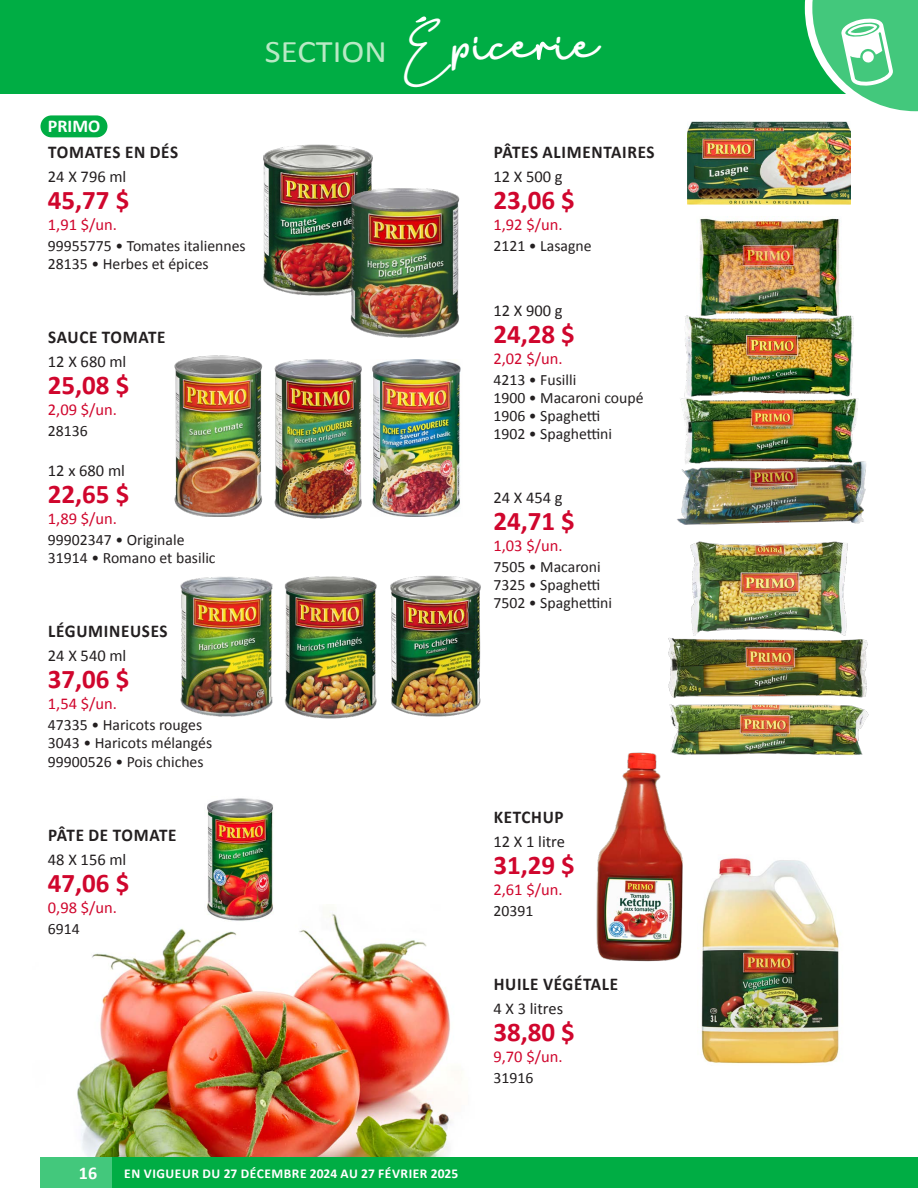
<style>
.page{position:relative;width:918px;height:1188px;background:#fff}
.page>*{position:absolute;margin:0;border:0;box-sizing:border-box;transform-origin:0 0}
.t1{font:31.5px "Calibri";color:#b9e9c5;scale:1.1 1}
.t2{font:700 27px "Calibri";color:#d0062d}
.t3{font:700 18px "Calibri";letter-spacing:.04em;color:#231f20;scale:.95 1}
.t4{font:700 18px "Calibri";color:#fff}
.t5{font:16.5px "Calibri";color:#d0062d}
.t6{font:16.5px "Calibri";color:#231f20}
.t7{font:15.75px "Calibri";color:#231f20}
.t8{font:700 13.5px "Calibri";letter-spacing:.04em;color:#fff}
.s1{font-family:"The Bohemian Free";color:#fff}
.s2{font-family:"I Love Glitter";font-size:46.2px;color:#fff}
</style>
<div class="page">
<img style="left:40px;top:913px;width:434px;height:245px">
<div style="left:41px;top:115px;width:66px;height:22px;background:#00ad44;border-radius:11px"></div>
<div style="left:0;top:0;width:918px;height:93px;background:#00ad44"></div>
<svg style="left:416px;top:16px;width:10px;height:6px"></svg>
<svg style="left:805px;top:0;width:113px;height:112px"></svg>
<img style="left:263px;top:144px;width:110px;height:152px">
<img style="left:347px;top:185px;width:113px;height:153px">
<img style="left:372px;top:360px;width:89px;height:157px">
<img style="left:274px;top:359px;width:88px;height:160px">
<img style="left:174px;top:355px;width:89px;height:162px">
<img style="left:204px;top:798px;width:71px;height:123px">
<img style="left:180px;top:576px;width:93px;height:141px">
<img style="left:284px;top:576px;width:93px;height:143px">
<img style="left:390px;top:575px;width:91px;height:142px">
<img style="left:687px;top:121px;width:164px;height:83px">
<img style="left:700px;top:218px;width:140px;height:85px">
<img style="left:684px;top:303px;width:170px;height:95px">
<img style="left:677px;top:461px;width:189px;height:64px">
<img style="left:677px;top:398px;width:186px;height:67px">
<img style="left:668px;top:638px;width:200px;height:52px">
<img style="left:669px;top:690px;width:200px;height:65px">
<img style="left:686px;top:541px;width:166px;height:100px">
<img style="left:701px;top:858px;width:138px;height:206px">
<img style="left:596px;top:744px;width:102px;height:218px">
<div style="left:109px;top:1158px;width:809px;height:30px;background:#00ad44"></div>
<div style="left:40px;top:1158px;width:72px;height:30px;background:#43c87c"></div>
<p class="t4" style="left:48px;top:114px;width:54px">PRIMO</p>
<p class="t3" style="left:48px;top:141px;width:138px">TOMATES EN DÉS</p>
<p class="t6" style="left:48px;top:166px;width:80px">24 X 796 ml</p>
<p class="t2" style="left:48px;top:183px;width:83px">45,77 $</p>
<p class="t5" style="left:48px;top:214px;width:71px">1,91 $/un.</p>
<p class="t7" style="left:48px;top:236px;width:199px">99955775 • Tomates italiennes</p>
<p class="t7" style="left:48px;top:254px;width:162px">28135 • Herbes et épices</p>
<p class="t3" style="left:48px;top:325px;width:125px">SAUCE TOMATE</p>
<p class="t6" style="left:48px;top:351px;width:80px">12 X 680 ml</p>
<p class="t2" style="left:48px;top:367px;width:83px">25,08 $</p>
<p class="t5" style="left:48px;top:399px;width:71px">2,09 $/un.</p>
<p class="t7" style="left:48px;top:421px;width:41px">28136</p>
<p class="t6" style="left:48px;top:460px;width:79px">12 x 680 ml</p>
<p class="t2" style="left:48px;top:477px;width:83px">22,65 $</p>
<p class="t5" style="left:48px;top:508px;width:71px">1,89 $/un.</p>
<p class="t7" style="left:48px;top:530px;width:138px">99902347 • Originale</p>
<p class="t7" style="left:48px;top:548px;width:169px">31914 • Romano et basilic</p>
<p class="t3" style="left:48px;top:619px;width:127px">LÉGUMINEUSES</p>
<p class="t6" style="left:48px;top:645px;width:80px">24 X 540 ml</p>
<p class="t2" style="left:48px;top:661px;width:83px">37,06 $</p>
<p class="t5" style="left:48px;top:693px;width:71px">1,54 $/un.</p>
<p class="t7" style="left:48px;top:715px;width:156px">47335 • Haricots rouges</p>
<p class="t7" style="left:48px;top:733px;width:166px">3043 • Haricots mélangés</p>
<p class="t7" style="left:48px;top:752px;width:157px">99900526 • Pois chiches</p>
<p class="t3" style="left:48px;top:823px;width:137px">PÂTE DE TOMATE</p>
<p class="t6" style="left:48px;top:849px;width:80px">48 X 156 ml</p>
<p class="t2" style="left:48px;top:865px;width:83px">47,06 $</p>
<p class="t5" style="left:48px;top:897px;width:71px">0,98 $/un.</p>
<p class="t7" style="left:48px;top:919px;width:33px">6914</p>
<p class="t1" style="left:265px;top:32px;width:305px">SECTION <span class="s1">É</span><sup>pice</sup><span class="s2">r</span><sup>ie</sup></p>
<p class="t3" style="left:494px;top:141px;width:171px">PÂTES ALIMENTAIRES</p>
<p class="t6" style="left:493px;top:166px;width:71px">12 X 500 g</p>
<p class="t2" style="left:493px;top:183px;width:83px">23,06 $</p>
<p class="t5" style="left:493px;top:214px;width:71px">1,92 $/un.</p>
<p class="t7" style="left:493px;top:236px;width:100px">2121 • Lasagne</p>
<p class="t6" style="left:493px;top:300px;width:71px">12 X 900 g</p>
<p class="t2" style="left:493px;top:316px;width:83px">24,28 $</p>
<p class="t5" style="left:493px;top:348px;width:71px">2,02 $/un.</p>
<p class="t7" style="left:493px;top:370px;width:84px">4213 • Fusilli</p>
<p class="t7" style="left:493px;top:388px;width:152px">1900 • Macaroni coupé</p>
<p class="t7" style="left:493px;top:406px;width:108px">1906 • Spaghetti</p>
<p class="t7" style="left:493px;top:424px;width:120px">1902 • Spaghettini</p>
<p class="t6" style="left:493px;top:487px;width:71px">24 X 454 g</p>
<p class="t2" style="left:493px;top:504px;width:83px">24,71 $</p>
<p class="t5" style="left:493px;top:535px;width:71px">1,03 $/un.</p>
<p class="t7" style="left:493px;top:557px;width:109px">7505 • Macaroni</p>
<p class="t7" style="left:493px;top:575px;width:108px">7325 • Spaghetti</p>
<p class="t7" style="left:493px;top:593px;width:120px">7502 • Spaghettini</p>
<p class="t3" style="left:494px;top:806px;width:75px">KETCHUP</p>
<p class="t6" style="left:493px;top:832px;width:73px">12 X 1 litre</p>
<p class="t2" style="left:493px;top:848px;width:83px">31,29 $</p>
<p class="t5" style="left:493px;top:880px;width:71px">2,61 $/un.</p>
<p class="t7" style="left:493px;top:901px;width:41px">20391</p>
<p class="t3" style="left:494px;top:972px;width:133px">HUILE VÉGÉTALE</p>
<p class="t6" style="left:493px;top:998px;width:71px">4 X 3 litres</p>
<p class="t2" style="left:493px;top:1015px;width:83px">38,80 $</p>
<p class="t5" style="left:493px;top:1046px;width:71px">9,70 $/un.</p>
<p class="t7" style="left:493px;top:1068px;width:41px">31916</p>
<p class="t4" style="left:79px;top:1161px;width:20px">16</p>
<p class="t8" style="left:124px;top:1165px;width:335px">EN VIGUEUR DU 27 DÉCEMBRE 2024 AU 27 FÉVRIER 2025</p>
</div>
